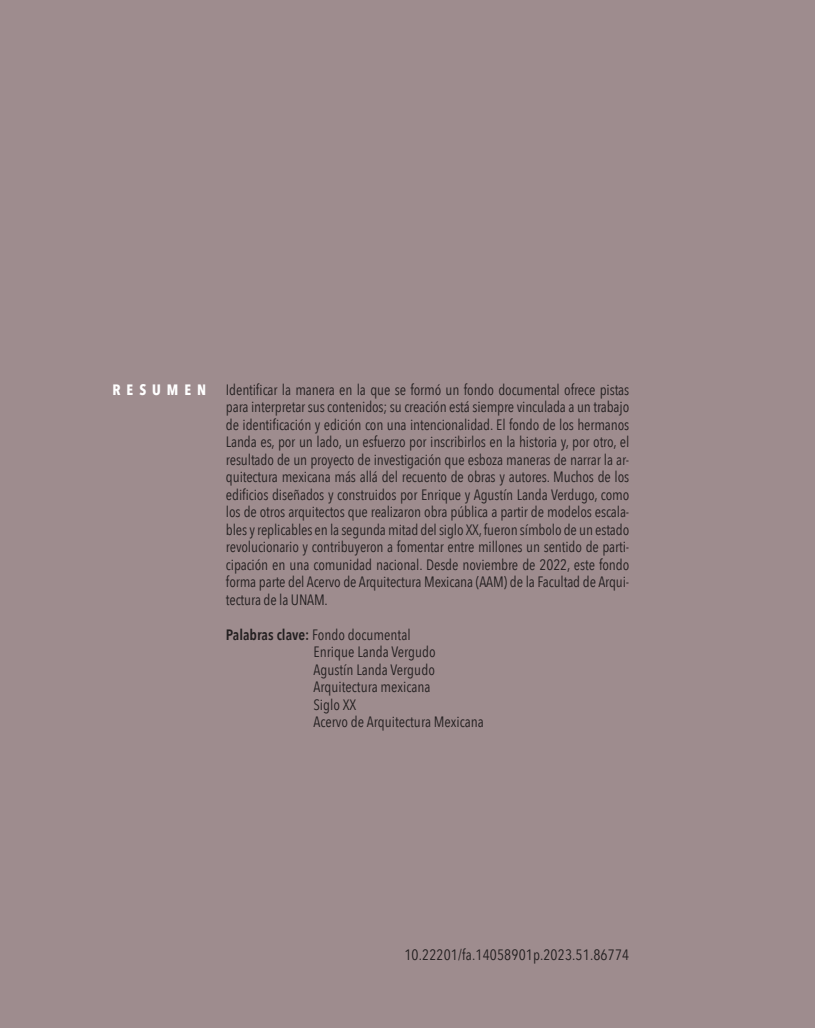
<style>
.page{position:relative;width:815px;height:1028px;background:#9e8c8e}
.page>*{position:absolute;margin:0;border:0;box-sizing:border-box;transform-origin:0 0}
._12_14{font:15px/17.5px "Avenir Next Condensed";letter-spacing:-.01em;color:#231f20;text-align:justify}
.TEXTOS{font:15px "Avenir Next Condensed";color:#231f20}
.TEXTOS-2{font:700 15px "Avenir Next Condensed";letter-spacing:.4em;color:#fff}
.s1{font-weight:600}
</style>
<div class="page">
<p class="TEXTOS-2" style="left:112px;top:381px;width:95px">RESUMEN</p>
<p class="_12_14" style="left:226px;top:380px;width:405px">Identificar la manera en la que se formó un fondo documental ofrece pistas para interpretar sus contenidos; su creación está siempre vinculada a un trabajo de identificación y edición con una intencionalidad. El fondo de los hermanos Landa es, por un lado, un esfuerzo por inscribirlos en la historia y, por otro, el resultado de un proyecto de investigación que esboza maneras de narrar la ar&shy;quitectura mexicana más allá del recuento de obras y autores. Muchos de los edificios diseñados y construidos por Enrique y Agustín Landa Verdugo, como los de otros arquitectos que realizaron obra pública a partir de modelos escala&shy;bles y replicables en la segunda mitad del siglo XX, fueron símbolo de un estado revolucionario y contribuyeron a fomentar entre millones un sentido de parti&shy;cipación en una comunidad nacional. Desde noviembre de 2022, este fondo forma parte del Acervo de Arquitectura Mexicana (AAM) de la Facultad de Arqui&shy;tectura de la UNAM.</p>
<p class="TEXTOS" style="left:226px;top:621px;width:186px"><span class="s1">Palabras clave:</span> Fondo documental</p>
<p class="TEXTOS" style="left:313px;top:639px;width:124px">Enrique Landa Vergudo</p>
<p class="TEXTOS" style="left:313px;top:656px;width:123px">Agustín Landa Vergudo</p>
<p class="TEXTOS" style="left:313px;top:674px;width:119px">Arquitectura mexicana</p>
<p class="TEXTOS" style="left:313px;top:691px;width:44px">Siglo XX</p>
<p class="TEXTOS" style="left:313px;top:709px;width:172px">Acervo de Arquitectura Mexicana</p>
<p class="TEXTOS" style="left:404px;top:942px;width:226px">10.22201/fa.14058901p.2023.51.86774</p>
</div>
